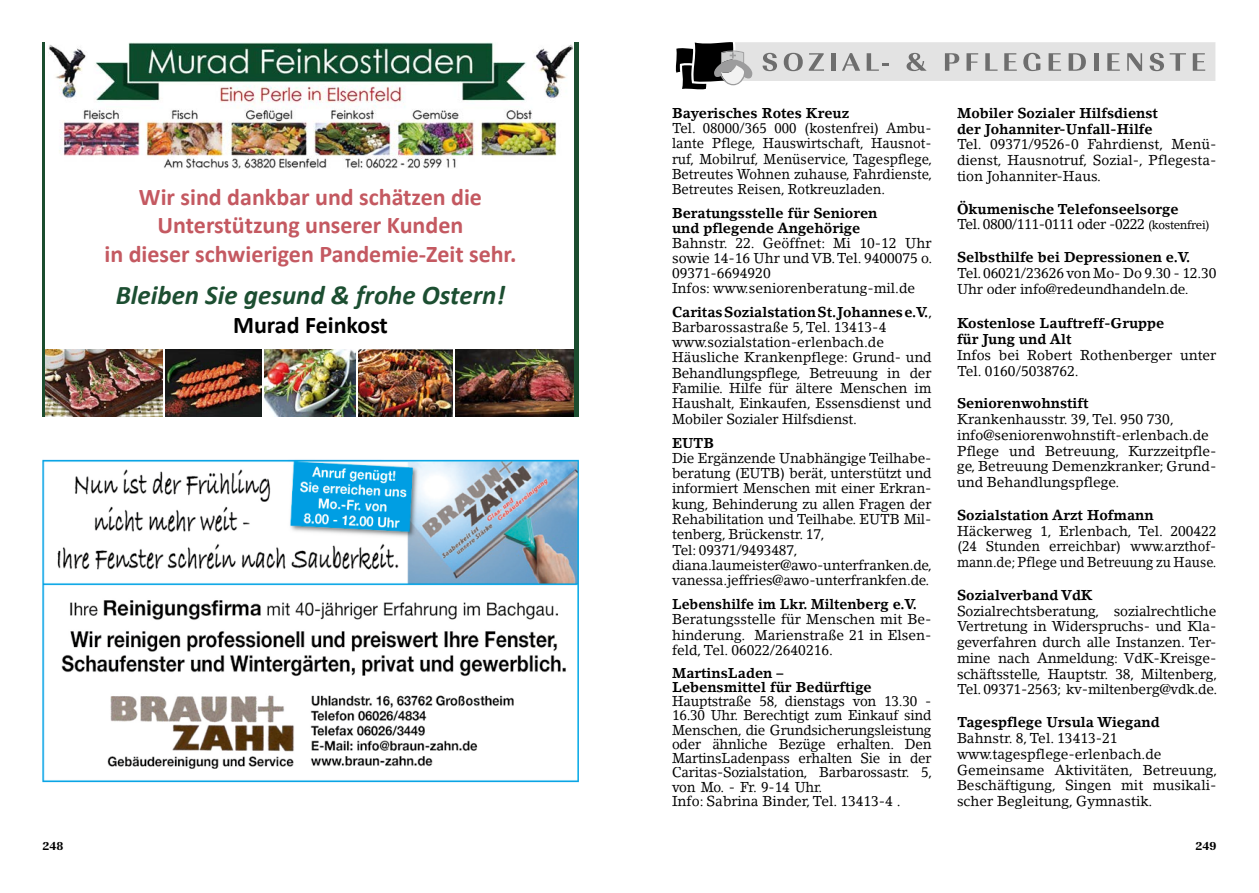
<style>
.page{position:relative;width:1259px;height:893px;background:#fff}
.page>*{position:absolute;margin:0;border:0;box-sizing:border-box;transform-origin:0 0}
.t1{font:italic 700 27px "Calibri";color:#1c4e31}
.t2{font:700 24px/28.8px "Calibri";color:#c45961;text-align:center}
.t3{font:700 24px "Calibri";color:#000}
.t4{font:14.25px/15.8px "Lino Letter Std";letter-spacing:-.01em;color:#000}
.t5{font:700 14.25px/15.8px "Lino Letter Std";color:#000}
.t6{font:14.25px/15.3px "Lino Letter Std";letter-spacing:-.01em;color:#000;scale:.96 1}
.t7{font:14.25px/14.2px "Lino Letter Std";letter-spacing:-.01em;color:#000;scale:.95 1}
.t8{font:14.25px/15.3px "Lino Letter Std";letter-spacing:-.01em;color:#000;text-align:justify;scale:.93 1}
.t9{font:700 14.25px "Lino Letter Std";color:#000;scale:.94 1}
.t10{font:700 14.25px "Lino Letter Std";color:#000;scale:.96 1}
.t11{font:700 expanded 12px "Imperial URW";color:#000}
.s1{font-weight:700}
.s2{font-weight:400}
.s3{font-weight:400;font-size:12px}
</style>
<div class="page">
<svg style="left:675px;top:42px;width:540px;height:48px"></svg>
<img style="left:43px;top:459px;width:535px;height:324px">
<img style="left:48px;top:43px;width:524px;height:125px">
<img style="left:45px;top:350px;width:408px;height:67px">
<img style="left:165px;top:350px;width:97px;height:67px">
<img style="left:264px;top:350px;width:92px;height:67px">
<img style="left:358px;top:350px;width:95px;height:66px">
<img style="left:455px;top:350px;width:119px;height:67px">
<hr style="left:262px;top:347px;width:2px;height:70px;background:#fff">
<hr style="left:356px;top:347px;width:2px;height:70px;background:#fff">
<hr style="left:43px;top:43px;width:2px;height:374px;background:#1b4d2f">
<hr style="left:574px;top:43px;width:4px;height:374px;background:#1b4d2f">
<hr style="left:163px;top:347px;width:2px;height:70px;background:#fff">
<h2 class="t2" style="left:105px;top:182px;width:413px">Wir sind dankbar und schätzen die<br>Unterstützung unserer Kunden<br>in dieser schwierigen Pandemie-Zeit sehr.</h2>
<h1 class="t1" style="left:116px;top:276px;width:391px">Bleiben Sie gesund &amp; frohe Ostern!</h1>
<h2 class="t3" style="left:233px;top:308px;width:156px">Murad Feinkost</h2>
<p class="t5" style="left:672px;top:105px;width:179px">Bayerisches Rotes Kreuz</p>
<p class="t8" style="left:672px;top:120px;width:281px">Tel. 08000/365 000 (kostenfrei) Ambu&shy;lante Pflege, Hauswirtschaft, Hausnot&shy;ruf, Mobilruf, Menüservice, Tagespflege, Betreutes Wohnen zuhause, Fahrdienste, Betreutes Reisen, Rotkreuzladen.</p>
<p class="t5" style="left:672px;top:205px;width:207px;line-height:15px">Beratungsstelle für Senioren und pflegende Angehörige</p>
<p class="t4" style="left:672px;top:235px;width:262px;line-height:15px">Bahnstr. 22. Geöffnet: Mi 10-12 Uhr sowie 14-16 Uhr und VB. Tel. 9400075 o.<br>09371-6694920<br>Infos: www.seniorenberatung-mil.de</p>
<p class="t4" style="left:672px;top:304px;width:262px;line-height:15.3px"><span class="s1">Caritas Sozialstation St. Johannes e. V.</span>, Barbarossastraße 5, Tel. 13413-4 www.sozialstation-erlenbach.de Häusliche Krankenpflege: Grund- und Behandlungspflege, Betreuung in der Familie. Hilfe für ältere Menschen im Haushalt, Einkaufen, Essensdienst und Mobiler Sozialer Hilfsdienst.</p>
<p class="t10" style="left:672px;top:434px;width:45px">EUTB</p>
<p class="t6" style="left:672px;top:450px;width:272px">Die Ergänzende Unabhängige Teilhabe&shy;beratung (EUTB) berät, unterstützt und informiert Menschen mit einer Erkran&shy;kung, Behinderung zu allen Fragen der Rehabilitation und Teilhabe. EUTB Mil&shy;tenberg, Brückenstr. 17,<br>Tel: 09371/9493487, diana.laumeister@awo-unterfranken.de, vanessa.jeffries@awo-unterfrankfen.de.</p>
<p class="t9" style="left:672px;top:595px;width:262px">Lebenshilfe im Lkr. Miltenberg e.V.</p>
<p class="t4" style="left:672px;top:612px;width:261px;line-height:15.3px;text-align:justify">Beratungsstelle für Menschen mit Be&shy;hinderung. Marienstraße 21 in Elsen&shy;feld, Tel. 06022/2640216.</p>
<p class="t5" style="left:672px;top:665px;width:201px;line-height:14.2px">MartinsLaden –<br>Lebensmittel für Bedürftige</p>
<p class="t7" style="left:672px;top:694px;width:275px">Hauptstraße 58, dienstags von 13.30 - 16.30 Uhr. Berechtigt zum Einkauf sind Menschen, die Grundsicherungsleistung oder ähnliche Bezüge erhalten. Den MartinsLadenpass erhalten Sie in der Caritas-Sozialstation, Barbarossastr. 5, von Mo. - Fr. 9-14 Uhr.<br>Info: Sabrina Binder, Tel. 13413-4 .</p>
<p class="t5" style="left:957px;top:105px;width:202px">Mobiler Sozialer Hilfsdienst der Johanniter-Unfall-Hilfe</p>
<p class="t4" style="left:957px;top:136px;width:261px;text-align:justify">Tel. 09371/9526-0 Fahrdienst, Menü&shy;dienst, Hausnotruf, Sozial-, Pflegesta&shy;tion Johanniter-Haus.</p>
<p class="t5" style="left:957px;top:201px;width:254px">Ökumenische Telefonseelsorge<br><span class="s2">Tel. 0800/111-0111 oder -0222</span> <span class="s3">(kostenfrei)</span></p>
<p class="t5" style="left:957px;top:249px;width:235px">Selbsthilfe bei Depressionen e.V.</p>
<p class="t4" style="left:957px;top:265px;width:261px">Tel. 06021/23626 von Mo- Do 9.30 - 12.30<br>Uhr oder info@redeundhandeln.de.</p>
<p class="t5" style="left:957px;top:315px;width:209px">Kostenlose Lauftreff-Gruppe für Jung und Alt</p>
<p class="t4" style="left:957px;top:347px;width:261px">Infos bei Robert Rothenberger unter<br>Tel. 0160/5038762.</p>
<p class="t5" style="left:957px;top:396px;width:133px">Seniorenwohnstift</p>
<p class="t4" style="left:957px;top:411px;width:261px">Krankenhausstr. 39, Tel. 950 730, info@seniorenwohnstift-erlenbach.de Pflege und Betreuung, Kurzzeitpfle&shy;ge, Betreuung Demenzkranker; Grund&shy;und Behandlungspflege.</p>
<p class="t5" style="left:957px;top:507px;width:198px">Sozialstation Arzt Hofmann</p>
<p class="t4" style="left:957px;top:523px;width:261px;text-align:justify">Häckerweg 1, Erlenbach, Tel. 200422 (24 Stunden erreichbar) www.arzthof&shy;mann.de; Pflege und Betreuung zu Hause.</p>
<p class="t5" style="left:957px;top:587px;width:137px">Sozialverband VdK</p>
<p class="t4" style="left:957px;top:603px;width:262px;text-align:justify">Sozialrechtsberatung, sozialrechtliche Vertretung in Widerspruchs- und Kla&shy;geverfahren durch alle Instanzen. Ter&shy;mine nach Anmeldung: VdK-Kreisge&shy;schäftsstelle, Hauptstr. 38, Miltenberg, Tel. 09371-2563; kv-miltenberg@vdk.de.</p>
<p class="t5" style="left:957px;top:714px;width:204px">Tagespflege Ursula Wiegand</p>
<p class="t4" style="left:957px;top:730px;width:262px">Bahnstr. 8, Tel. 13413-21 www.tagespflege-erlenbach.de Gemeinsame Aktivitäten, Betreuung, Beschäftigung, Singen mit musikali&shy;scher Begleitung, Gymnastik.</p>
<p class="t11" style="left:43px;top:839px;width:22px">248</p>
<p class="t11" style="left:1195px;top:839px;width:22px">249</p>
</div>
